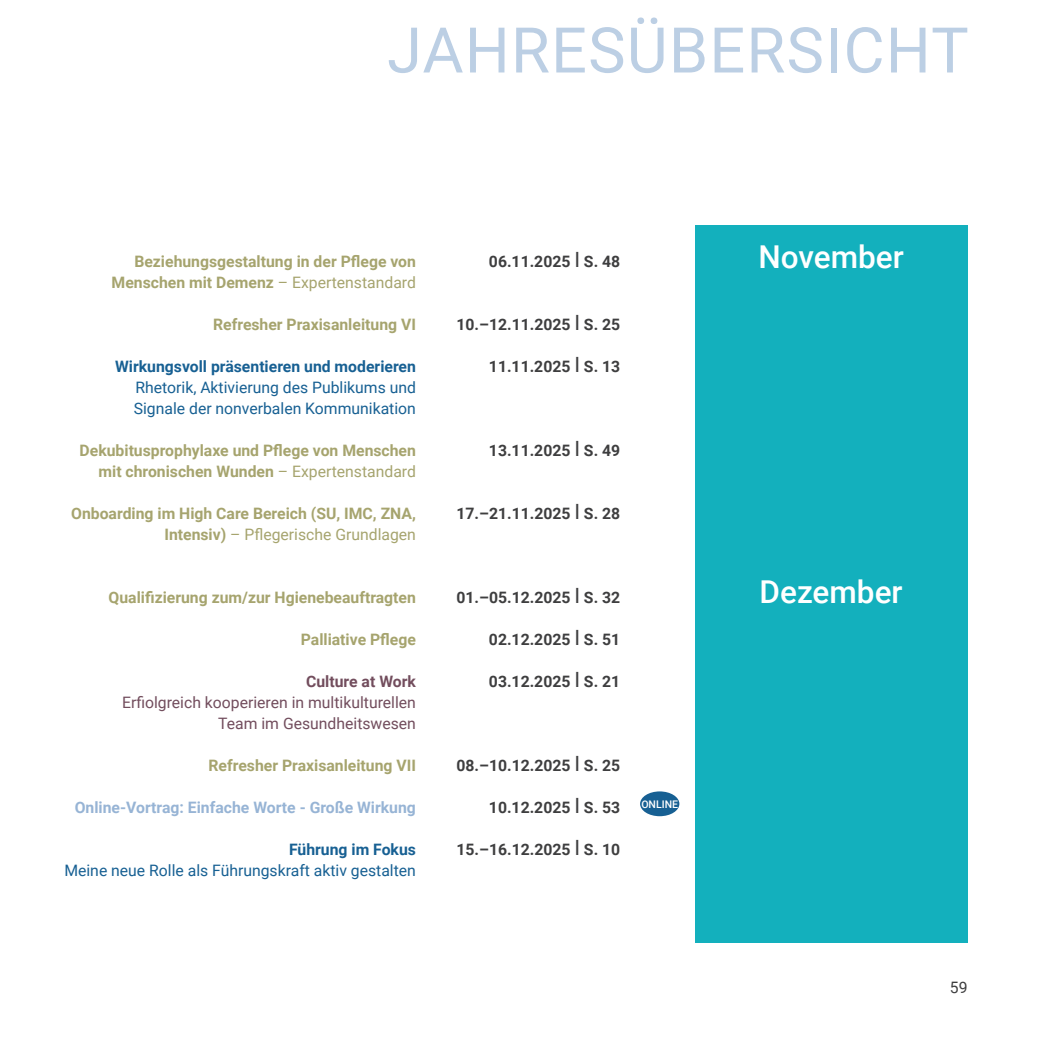
<style>
.page{position:relative;width:1042px;height:1042px;background:#fff}
.page>*{position:absolute;margin:0;border:0;box-sizing:border-box;transform-origin:0 0}
.t1{font:63px "Roboto";letter-spacing:.02em;color:#bccfe4}
.t2{font:500 31.5px "Roboto";color:#fff}
.t3{font:700 15.75px/21px "Roboto";color:#a6a46e;text-align:right}
.t4{font:700 15.75px "Roboto";color:#3e3e3f}
.t5{font:15.75px/21px "Roboto";color:#176093}
.t6{font:15.75px/21px "Roboto";color:#724d5d;text-align:right}
.t7{font:700 15.75px "Roboto";color:#176093}
.t8{font:700 15.75px "Roboto";color:#97b4d5}
.t9{font:700 15.75px "Roboto";color:#724d5d}
.t10{font:15.75px "Roboto";color:#3e3e3f}
.t11{font:500 10.5px "Roboto";color:#fff}
.s1{font-weight:400}
.s2{font-weight:400;font-size:21px}
</style>
<div class="page">
<div style="left:694px;top:225px;width:273px;height:718px;background:#13b0bd"></div>
<div style="left:640px;top:791px;width:39px;height:25px;background:#176093;border-radius:50%"></div>
<h1 class="t1" style="left:387px;top:6px;width:583px">JAHRESÜBERSICHT</h1>
<p class="t3" style="left:112px;top:250px;width:306px">Beziehungsgestaltung in der Pflege von<br>Menschen mit Demenz <span class="s1">– Expertenstandard</span></p>
<p class="t3" style="left:213px;top:313px;width:204px">Refresher Praxisanleitung VI</p>
<p class="t7" style="left:115px;top:355px;width:302px">Wirkungsvoll präsentieren und moderieren</p>
<p class="t5" style="left:134px;top:376px;width:284px">Rhetorik, Aktivierung des Publikums und<br>Signale der nonverbalen Kommunikation</p>
<p class="t3" style="left:80px;top:439px;width:338px">Dekubitusprophylaxe und Pflege von Menschen mit chronischen Wunden <span class="s1">– Expertenstandard</span></p>
<p class="t3" style="left:71px;top:502px;width:346px">Onboarding im High Care Bereich (SU, IMC, ZNA,<br>Intensiv) <span class="s1">– Pflegerische Grundlagen</span></p>
<p class="t3" style="left:109px;top:586px;width:309px">Qualifizierung zum/zur Hgienebeauftragten</p>
<p class="t3" style="left:301px;top:628px;width:117px">Palliative Pflege</p>
<p class="t9" style="left:306px;top:670px;width:111px">Culture at Work</p>
<p class="t6" style="left:122px;top:691px;width:295px">Erfiolgreich kooperieren in multikulturellen<br>Team im Gesundheitswesen</p>
<p class="t3" style="left:209px;top:754px;width:209px">Refresher Praxisanleitung VII</p>
<p class="t8" style="left:75px;top:796px;width:343px">Online-Vortrag: Einfache Worte - Große Wirkung</p>
<p class="t7" style="left:289px;top:838px;width:128px">Führung im Fokus</p>
<p class="t5" style="left:64px;top:859px;width:353px">Meine neue Rolle als Führungskraft aktiv gestalten</p>
<p class="t4" style="left:489px;top:251px;width:133px">06.11.2025 <span class="s2">I</span> S. 48</p>
<p class="t4" style="left:456px;top:314px;width:165px">10.–12.11.2025 <span class="s2">I</span> S. 25</p>
<p class="t4" style="left:489px;top:356px;width:133px">11.11.2025 <span class="s2">I</span> S. 13</p>
<p class="t4" style="left:489px;top:440px;width:133px">13.11.2025 <span class="s2">I</span> S. 49</p>
<p class="t4" style="left:456px;top:503px;width:165px">17.–21.11.2025 <span class="s2">I</span> S. 28</p>
<p class="t4" style="left:456px;top:587px;width:165px">01.–05.12.2025 <span class="s2">I</span> S. 32</p>
<p class="t4" style="left:489px;top:629px;width:133px">02.12.2025 <span class="s2">I</span> S. 51</p>
<p class="t4" style="left:489px;top:671px;width:133px">03.12.2025 <span class="s2">I</span> S. 21</p>
<p class="t4" style="left:456px;top:755px;width:165px">08.–10.12.2025 <span class="s2">I</span> S. 25</p>
<p class="t4" style="left:489px;top:797px;width:133px">10.12.2025 <span class="s2">I</span> S. 53</p>
<p class="t4" style="left:456px;top:839px;width:165px">15.–16.12.2025 <span class="s2">I</span> S. 10</p>
<p class="t11" style="left:641px;top:796px;width:38px">ONLINE</p>
<h2 class="t2" style="left:758px;top:234px;width:147px">November</h2>
<h2 class="t2" style="left:759px;top:570px;width:145px">Dezember</h2>
<p class="t10" style="left:950px;top:976px;width:19px">59</p>
</div>
